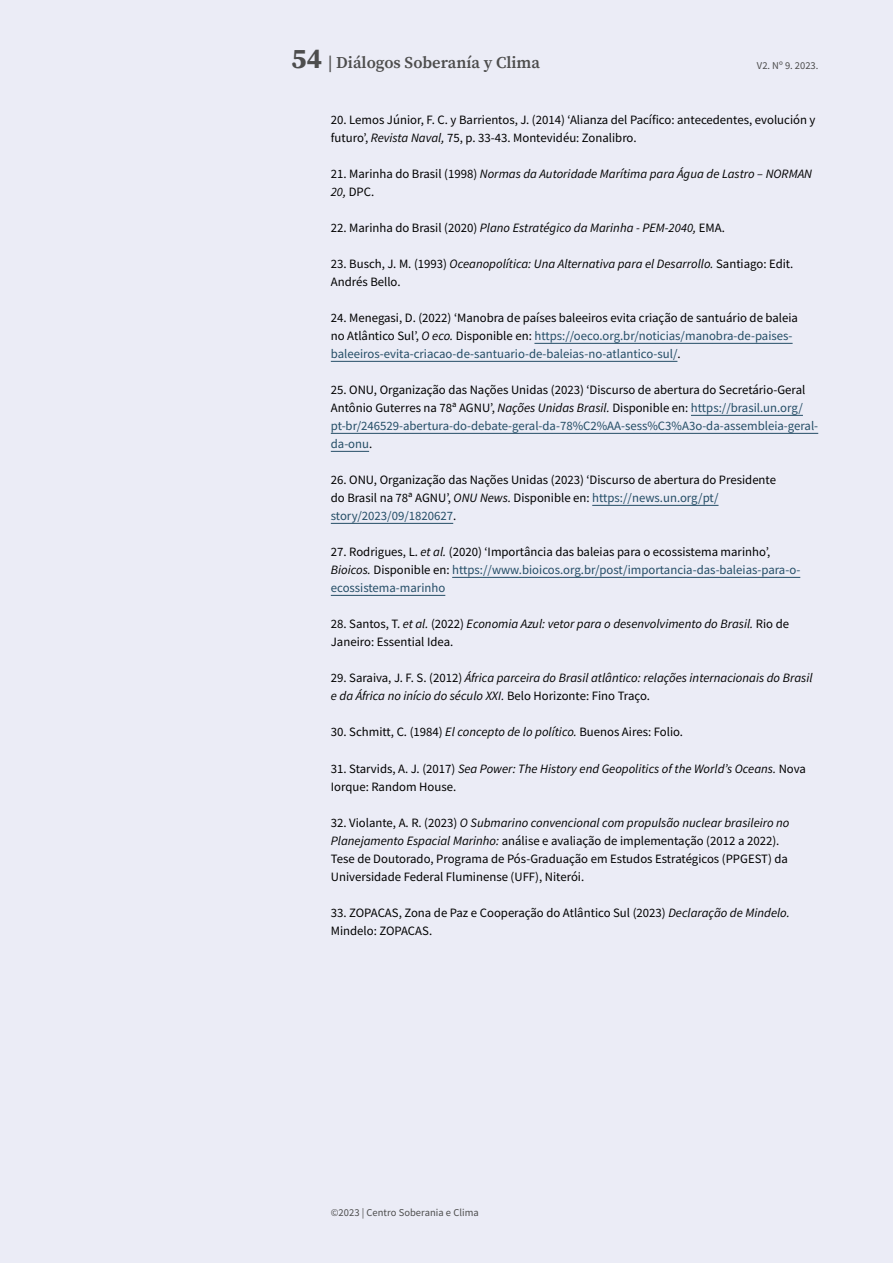
<style>
.page{position:relative;width:893px;height:1263px;background:#ebecf6}
.page>*{position:absolute;margin:0;border:0;box-sizing:border-box;transform-origin:0 0}
.t1{font:600 16.5px "Source Serif Pro";color:#4d4d4d}
.t2{font:12.75px/18px "Source Sans Pro";color:#000}
.t3{font:italic 12.75px/18px "Source Sans Pro";color:#000}
.t4{font:12.75px/18px "Source Sans Pro";color:#244d66}
.t5{font:10.5px "Source Sans Pro";letter-spacing:.005em;color:#4d4d4d}
.s1{font-weight:700;font-size:28.5px}
.s2{font-style:italic}
.s3{font-style:normal}
.s4{color:#000}
.s5{font-style:italic;color:#000}
.s6{color:#244d66}
</style>
<div class="page">
<hr style="left:534px;top:343px;width:259px;height:1px;background:#244d66">
<hr style="left:331px;top:361px;width:346px;height:1px;background:#244d66">
<hr style="left:691px;top:415px;width:112px;height:1px;background:#244d66">
<hr style="left:331px;top:433px;width:487px;height:1px;background:#244d66">
<hr style="left:331px;top:451px;width:38px;height:1px;background:#244d66">
<hr style="left:592px;top:505px;width:126px;height:1px;background:#244d66">
<hr style="left:331px;top:523px;width:122px;height:1px;background:#244d66">
<hr style="left:452px;top:577px;width:348px;height:1px;background:#244d66">
<hr style="left:331px;top:595px;width:114px;height:1px;background:#244d66">
<p class="t1" style="left:291px;top:52px;width:250px"><span class="s1">54</span> | Diálogos Soberanía y Clima</p>
<p class="t5" style="left:757px;top:58px;width:63px">V2. Nº 9. 2023.</p>
<p class="t2" style="left:331px;top:111px;width:486px">20. Lemos Júnior, F. C. y Barrientos, J. (2014) ‘Alianza del Pacífico: antecedentes, evolución y futuro’, <span class="s2">Revista Naval,</span> 75, p. 33-43. Montevidéu: Zonalibro.</p>
<p class="t3" style="left:331px;top:165px;width:483px"><span class="s3">21. Marinha do Brasil (1998)</span> Normas da Autoridade Marítima para Água de Lastro – NORMAN<br>20, <span class="s3">DPC.</span></p>
<p class="t3" style="left:331px;top:219px;width:396px"><span class="s3">22. Marinha do Brasil (2020)</span> Plano Estratégico da Marinha - PEM-2040, <span class="s3">EMA.</span></p>
<p class="t3" style="left:331px;top:255px;width:464px"><span class="s3">23. Busch, J. M. (1993)</span> Oceanopolítica: Una Alternativa para el Desarrollo. <span class="s3">Santiago: Edit.<br>Andrés Bello.</span></p>
<p class="t4" style="left:331px;top:309px;width:469px"><span class="s4">24. Menegasi, D. (2022) ‘Manobra de países baleeiros evita criação de santuário de baleia no Atlântico Sul’,</span> <span class="s5">O eco.</span> <span class="s4">Disponible en:</span> https://oeco.org.br/noticias/manobra-de-paises&shy;baleeiros-evita-criacao-de-santuario-de-baleias-no-atlantico-sul/<span class="s4">.</span></p>
<p class="t2" style="left:331px;top:381px;width:489px">25. ONU, Organização das Nações Unidas (2023) ‘Discurso de abertura do Secretário-Geral Antônio Guterres na 78ª AGNU’, <span class="s2">Nações Unidas Brasil.</span> Disponible en: <span class="s6">https://brasil.un.org/ pt-br/246529-abertura-do-debate-geral-da-78%C2%AA-sess%C3%A3o-da-assembleia-geral&shy;da-onu</span>.</p>
<p class="t2" style="left:331px;top:471px;width:447px">26. ONU, Organização das Nações Unidas (2023) ‘Discurso de abertura do Presidente do Brasil na 78ª AGNU’, <span class="s2">ONU News.</span> Disponible en: <span class="s6">https://news.un.org/pt/ story/2023/09/1820627</span>.</p>
<p class="t4" style="left:331px;top:543px;width:471px"><span class="s4">27. Rodrigues, L.</span> <span class="s5">et al.</span> <span class="s4">(2020) ‘Importância das baleias para o ecossistema marinho’,<br></span><span class="s5">Bioicos.</span> <span class="s4">Disponible en:</span> https://www.bioicos.org.br/post/importancia-das-baleias-para-o&shy;ecossistema-marinho</p>
<p class="t3" style="left:331px;top:615px;width:460px"><span class="s3">28. Santos, T.</span> et al. <span class="s3">(2022)</span> Economia Azul: vetor para o desenvolvimento do Brasil. <span class="s3">Rio de<br>Janeiro: Essential Idea.</span></p>
<p class="t3" style="left:331px;top:669px;width:483px"><span class="s3">29. Saraiva, J. F. S. (2012)</span> África parceira do Brasil atlântico: relações internacionais do Brasil e da África no início do século XXI. <span class="s3">Belo Horizonte: Fino Traço.</span></p>
<p class="t2" style="left:331px;top:723px;width:354px">30. Schmitt, C. (1984) <span class="s2">El concepto de lo político.</span> Buenos Aires: Folio.</p>
<p class="t3" style="left:331px;top:759px;width:477px"><span class="s3">31. Starvids, A. J. (2017)</span> Sea Power: The History end Geopolitics of the World’s Oceans. <span class="s3">Nova<br>Iorque: Random House.</span></p>
<p class="t2" style="left:331px;top:813px;width:460px">32. Violante, A. R. (2023) <span class="s2">O Submarino convencional com propulsão nuclear brasileiro no Planejamento Espacial Marinho:</span> análise e avaliação de implementação (2012 a 2022).<br>Tese de Doutorado, Programa de Pós-Graduação em Estudos Estratégicos (PPGEST) da Universidade Federal Fluminense (UFF), Niterói.</p>
<p class="t2" style="left:331px;top:903px;width:460px">33. ZOPACAS, Zona de Paz e Cooperação do Atlântico Sul (2023) <span class="s2">Declaração de Mindelo.<br></span>Mindelo: ZOPACAS.</p>
<p class="t5" style="left:331px;top:1205px;width:150px">©2023 | Centro Soberania e Clima</p>
</div>
